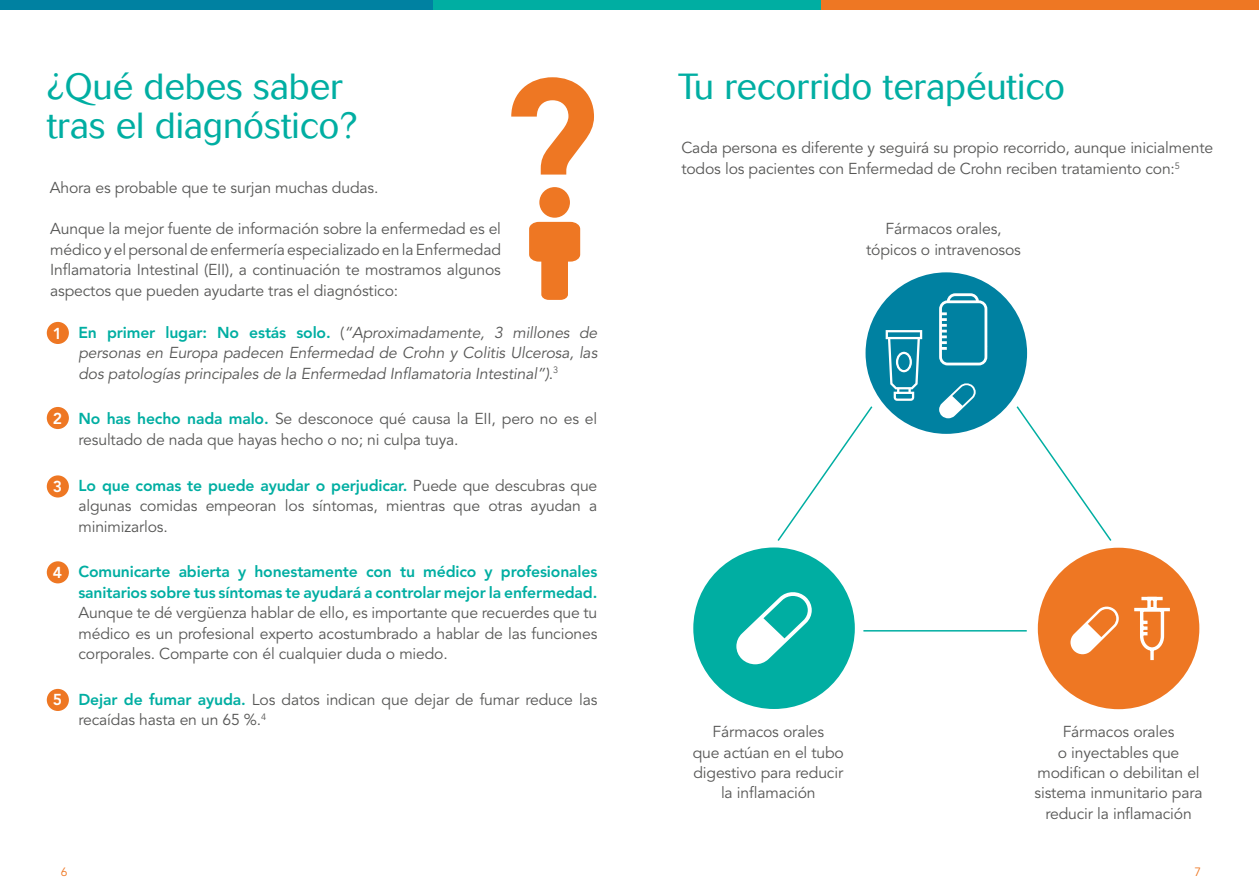
<style>
.page{position:relative;width:1259px;height:893px;background:#fff}
.page>*{position:absolute;margin:0;border:0;box-sizing:border-box;transform-origin:0 0}
.t1{font:300 36px/39px "Cosmos";color:#00aea2}
.t2{font:15.75px/20.4px "Avenir";letter-spacing:-.01em;color:#575756;text-align:justify}
.t3{font:italic 15.75px/20.4px "Avenir";letter-spacing:-.01em;color:#575756;text-align:justify}
.t4{font:800 15.75px/20.4px "Avenir";letter-spacing:-.01em;color:#00aea2}
.t5{font:800 15.75px "Avenir";color:#fff}
.t6{font:12px "Avenir";color:#ee7723}
.s1{font-weight:800;font-style:normal;color:#00aea2}
.s2{font-style:normal}
.s3{font-weight:800;color:#00aea2}
</style>
<div class="page">
<div style="left:539px;top:187px;width:31px;height:31px;background:#ee7723;border-radius:50%"></div>
<svg style="left:529px;top:222px;width:51px;height:78px"></svg>
<div style="left:47px;top:322px;width:22px;height:22px;background:#ee7723;border-radius:50%"></div>
<div style="left:47px;top:407px;width:22px;height:22px;background:#ee7723;border-radius:50%"></div>
<div style="left:47px;top:475px;width:22px;height:22px;background:#ee7723;border-radius:50%"></div>
<div style="left:47px;top:561px;width:22px;height:22px;background:#ee7723;border-radius:50%"></div>
<div style="left:47px;top:689px;width:22px;height:22px;background:#ee7723;border-radius:50%"></div>
<svg style="left:511px;top:77px;width:83px;height:98px"></svg>
<hr style="left:863px;top:630px;width:163px;height:2px;background:#00aea2">
<svg style="left:777px;top:406px;width:96px;height:135px"></svg>
<svg style="left:1016px;top:406px;width:96px;height:135px"></svg>
<div style="left:693px;top:547px;width:162px;height:162px;background:#00aea2;border-radius:50%"></div>
<svg style="left:736px;top:592px;width:75px;height:72px"></svg>
<div style="left:1037px;top:548px;width:162px;height:161px;background:#ee7723;border-radius:50%"></div>
<svg style="left:1070px;top:606px;width:48px;height:48px"></svg>
<svg style="left:1134px;top:596px;width:36px;height:65px"></svg>
<div style="left:865px;top:272px;width:162px;height:162px;background:#0081a1;border-radius:50%"></div>
<svg style="left:885px;top:330px;width:37px;height:71px"></svg>
<svg style="left:939px;top:293px;width:48px;height:72px"></svg>
<svg style="left:939px;top:383px;width:36px;height:35px"></svg>
<div style="left:820px;top:0;width:439px;height:10px;background:#ee7723"></div>
<div style="left:433px;top:0;width:387px;height:10px;background:#00aea2"></div>
<div style="left:0;top:0;width:433px;height:10px;background:#0081a1"></div>
<h1 class="t1" style="left:47px;top:68px;width:312px">¿Qué debes saber tras el diagnóstico?</h1>
<p class="t2" style="left:50px;top:178px;width:330px">Ahora es probable que te surjan muchas dudas.</p>
<p class="t2" style="left:50px;top:219px;width:452px">Aunque la mejor fuente de información sobre la enfermedad es el médico y el personal de enfermería especializado en la Enfermedad Inflamatoria Intestinal (EII), a continuación te mostramos algunos aspectos que pueden ayudarte tras el diagnóstico:</p>
<p class="t3" style="left:78px;top:323px;width:520px"><span class="s1">En primer lugar: No estás solo.</span> <span class="s2">(</span>“Aproximadamente, 3 millones de personas en Europa padecen Enfermedad de Crohn y Colitis Ulcerosa, las dos patologías principales de la Enfermedad Inflamatoria Intestinal”)<span class="s2">.</span><sup>3</sup></p>
<p class="t2" style="left:78px;top:409px;width:520px"><span class="s3">No has hecho nada malo.</span> Se desconoce qué causa la EII, pero no es el resultado de nada que hayas hecho o no; ni culpa tuya.</p>
<p class="t2" style="left:78px;top:475px;width:520px"><span class="s3">Lo que comas te puede ayudar o perjudicar.</span> Puede que descubras que algunas comidas empeoran los síntomas, mientras que otras ayudan a minimizarlos.</p>
<p class="t4" style="left:78px;top:562px;width:520px">Comunicarte abierta y honestamente con tu médico y profesionales sanitarios sobre tus síntomas te ayudará a controlar mejor la enfermedad.</p>
<p class="t2" style="left:78px;top:603px;width:520px">Aunque te dé vergüenza hablar de ello, es importante que recuerdes que tu médico es un profesional experto acostumbrado a hablar de las funciones corporales. Comparte con él cualquier duda o miedo.</p>
<p class="t2" style="left:78px;top:690px;width:520px"><span class="s3">Dejar de fumar ayuda.</span> Los datos indican que dejar de fumar reduce las recaídas hasta en un 65 %.<sup>4</sup></p>
<p class="t5" style="left:53px;top:324px;width:11px">1</p>
<p class="t5" style="left:53px;top:409px;width:11px">2</p>
<p class="t5" style="left:53px;top:477px;width:11px">3</p>
<p class="t5" style="left:53px;top:563px;width:11px">4</p>
<p class="t5" style="left:53px;top:690px;width:11px">5</p>
<p class="t6" style="left:61px;top:865px;width:8px">6</p>
<h1 class="t1" style="left:678px;top:68px;width:388px">Tu recorrido terapéutico</h1>
<p class="t2" style="left:681px;top:138px;width:533px">Cada persona es diferente y seguirá su propio recorrido, aunque inicialmente todos los pacientes con Enfermedad de Crohn reciben tratamiento con:<sup>5</sup></p>
<p class="t2" style="left:866px;top:219px;width:156px;text-align:center">Fármacos orales, tópicos o intravenosos</p>
<p class="t2" style="left:693px;top:722px;width:153px;text-align:center">Fármacos orales<br>que actúan en el tubo digestivo para reducir la inflamación</p>
<p class="t2" style="left:1034px;top:722px;width:170px;text-align:center">Fármacos orales<br>o inyectables que modifican o debilitan el sistema inmunitario para reducir la inflamación</p>
<p class="t6" style="left:1194px;top:865px;width:8px">7</p>
</div>
